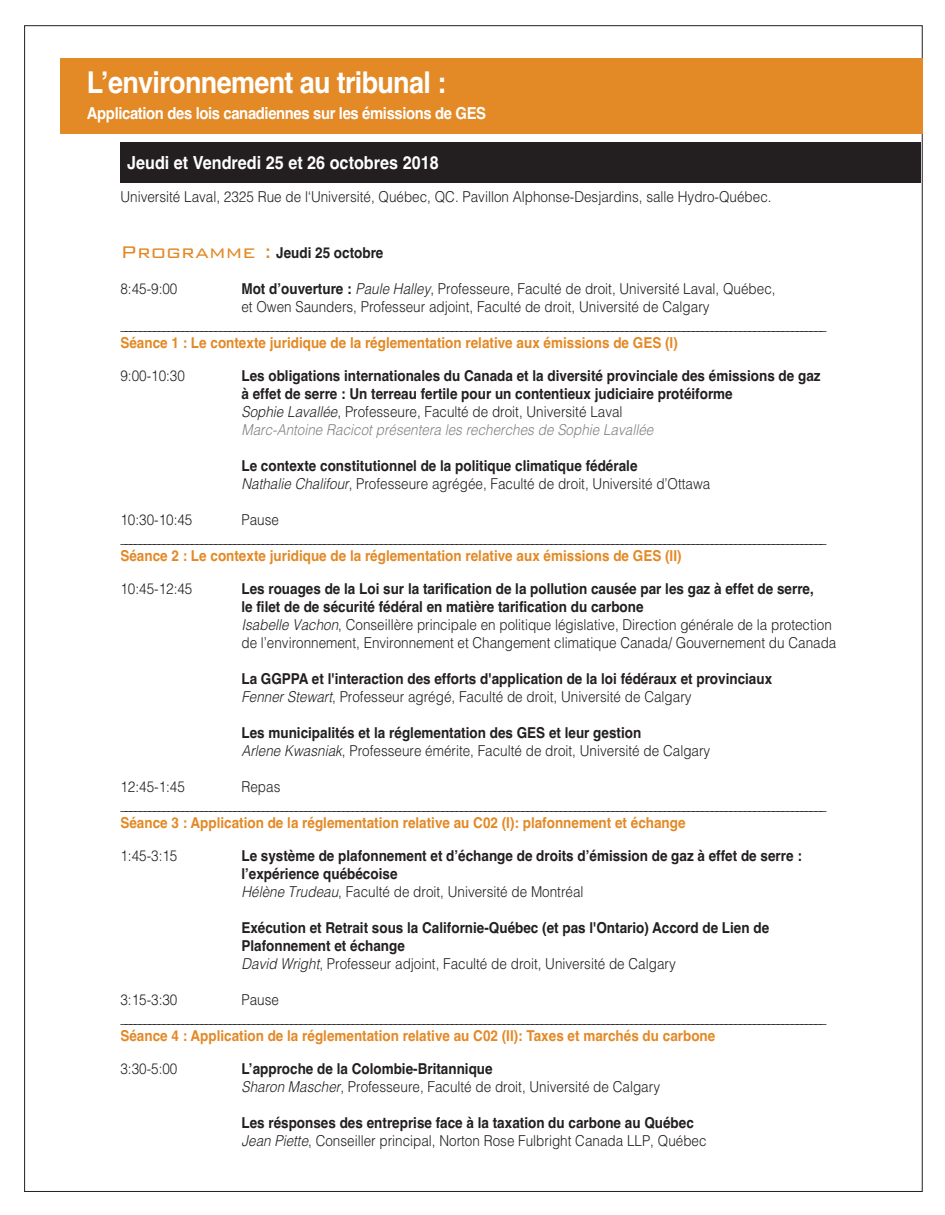
<style>
.page{position:relative;width:945px;height:1215px;background:#fff}
.page>*{position:absolute;margin:0;border:0;box-sizing:border-box;transform-origin:0 0}
.t1{font:700 30px "Helvetica";letter-spacing:-.025em;color:#fff;scale:.9 1}
.t2{font:700 18px "Helvetica";color:#fff;scale:.9 1}
.t3{font:700 16.5px "Helvetica";letter-spacing:-.025em;color:#fff;scale:.9 1}
.t4{font:300 15px/18px "Helvetica";color:#231f20;scale:.9 1}
.t5{font:700 15px/18px "Helvetica";color:#231f20;scale:.9 1}
.t6{font:700 15px "Helvetica";color:#e38926;scale:.9 1}
.s1{font-family:"Bank Gothic";font-weight:300;font-size:22.5px;color:#e38926}
.s2{font-weight:700}
.s3{font-style:italic}
.s4{font-weight:300;font-style:italic}
.s5{font-weight:300}
.s6{font-weight:300;font-style:italic;color:#808285}
</style>
<div class="page">
<div style="left:120px;top:142px;width:801px;height:41px;background:#231f20"></div>
<div style="left:60px;top:58px;width:862px;height:75px;background:#e38926"></div>
<h1 class="t1" style="left:87px;top:65px;width:401px">L’environnement au tribunal :</h1>
<p class="t3" style="left:87px;top:104px;width:445px">Application des lois canadiennes sur les émissions de GES</p>
<p class="t2" style="left:127px;top:152px;width:348px">Jeudi et Vendredi 25 et 26 octobres 2018</p>
<p class="t4" style="left:120px;top:187px;width:725px">Université Laval, 2325 Rue de l‘Université, Québec, QC. Pavillon Alphonse-Desjardins, salle Hydro-Québec.</p>
<p class="t5" style="left:120px;top:244px;width:294px"><span class="s1">Programme :</span> Jeudi 25 octobre</p>
<p class="t4" style="left:120px;top:278px;width:65px">8:45-9:00</p>
<p class="t4" style="left:241px;top:278px;width:595px"><span class="s2">Mot d’ouverture :</span> <span class="s3">Paule Halley</span>, Professeure, Faculté de droit, Université Laval, Québec,</p>
<p class="t4" style="left:241px;top:296px;width:522px">et Owen Saunders, Professeur adjoint, Faculté de droit, Université de Calgary</p>
<p class="t4" style="left:120px;top:314px;width:786px">_____________________________________________________________________________________________________________________________________________________</p>
<p class="t6" style="left:120px;top:334px;width:621px">Séance 1 : Le contexte juridique de la réglementation relative aux émissions de GES (I)</p>
<p class="t4" style="left:120px;top:365px;width:73px">9:00-10:30</p>
<p class="t5" style="left:241px;top:367px;width:645px">Les obligations internationales du Canada et la diversité provinciale des émissions de gaz à effet de serre : Un terreau fertile pour un contentieux judiciaire protéiforme<br><span class="s4">Sophie Lavallée</span><span class="s5">, Professeure, Faculté de droit, Université Laval<br></span><span class="s6">Marc-Antoine Racicot présentera les recherches de Sophie Lavallée</span></p>
<p class="t5" style="left:241px;top:457px;width:523px">Le contexte constitutionnel de la politique climatique fédérale<br><span class="s4">Nathalie Chalifour</span><span class="s5">, Professeure agrégée, Faculté de droit, Université d’Ottawa</span></p>
<p class="t4" style="left:120px;top:509px;width:82px">10:30-10:45</p>
<p class="t4" style="left:120px;top:509px;width:786px;text-indent:121px">Pause _____________________________________________________________________________________________________________________________________________________</p>
<p class="t6" style="left:120px;top:547px;width:625px">Séance 2 : Le contexte juridique de la réglementation relative aux émissions de GES (II)</p>
<p class="t4" style="left:120px;top:578px;width:82px">10:45-12:45</p>
<p class="t4" style="left:241px;top:578px;width:663px"><span class="s2">Les rouages de la Loi sur la tarification de la pollution causée par les gaz à effet de serre,<br>le filet de de sécurité fédéral en matière tarification du carbone<br></span><span class="s3">Isabelle Vachon</span>, Conseillère principale en politique législative, Direction générale de la protection de l’environnement, Environnement et Changement climatique Canada/ Gouvernement du Canada</p>
<p class="t5" style="left:241px;top:670px;width:591px">La GGPPA et l'interaction des efforts d'application de la loi fédéraux et provinciaux<br><span class="s4">Fenner Stewart</span><span class="s5">, Professeur agrégé, Faculté de droit, Université de Calgary</span></p>
<p class="t4" style="left:241px;top:722px;width:522px"><span class="s2">Les municipalités et la réglementation des GES et leur gestion<br></span><span class="s3">Arlene Kwasniak</span>, Professeure émérite, Faculté de droit, Université de Calgary</p>
<p class="t4" style="left:120px;top:776px;width:73px">12:45-1:45</p>
<p class="t4" style="left:120px;top:776px;width:786px;text-indent:121px">Repas _____________________________________________________________________________________________________________________________________________________</p>
<p class="t6" style="left:120px;top:814px;width:629px">Séance 3 : Application de la réglementation relative au C02 (I): plafonnement et échange</p>
<p class="t4" style="left:120px;top:845px;width:65px">1:45-3:15</p>
<p class="t5" style="left:241px;top:847px;width:624px">Le système de plafonnement et d’échange de droits d’émission de gaz à effet de serre : l’expérience québécoise<br><span class="s4">Hélène Trudeau</span><span class="s5">, Faculté de droit, Université de Montréal</span></p>
<p class="t5" style="left:241px;top:919px;width:588px">Exécution et Retrait sous la Californie-Québec (et pas l'Ontario) Accord de Lien de<br>Plafonnement et échange<br><span class="s4">David Wright</span><span class="s5">, Professeur adjoint, Faculté de droit, Université de Calgary</span></p>
<p class="t4" style="left:120px;top:989px;width:65px">3:15-3:30</p>
<p class="t4" style="left:120px;top:989px;width:786px;text-indent:121px">Pause _____________________________________________________________________________________________________________________________________________________</p>
<p class="t6" style="left:120px;top:1027px;width:663px">Séance 4 : Application de la réglementation relative au C02 (II): Taxes et marchés du carbone</p>
<p class="t4" style="left:120px;top:1058px;width:65px">3:30-5:00</p>
<p class="t4" style="left:241px;top:1058px;width:467px"><span class="s2">L’approche de la Colombie-Britannique<br></span><span class="s3">Sharon Mascher</span>, Professeure, Faculté de droit, Université de Calgary</p>
<p class="t5" style="left:241px;top:1114px;width:518px">Les résponses des entreprise face à la taxation du carbone au Québec<br><span class="s4">Jean Piette</span><span class="s5">, Conseiller principal, Norton Rose Fulbright Canada LLP, Québec</span></p>
</div>
